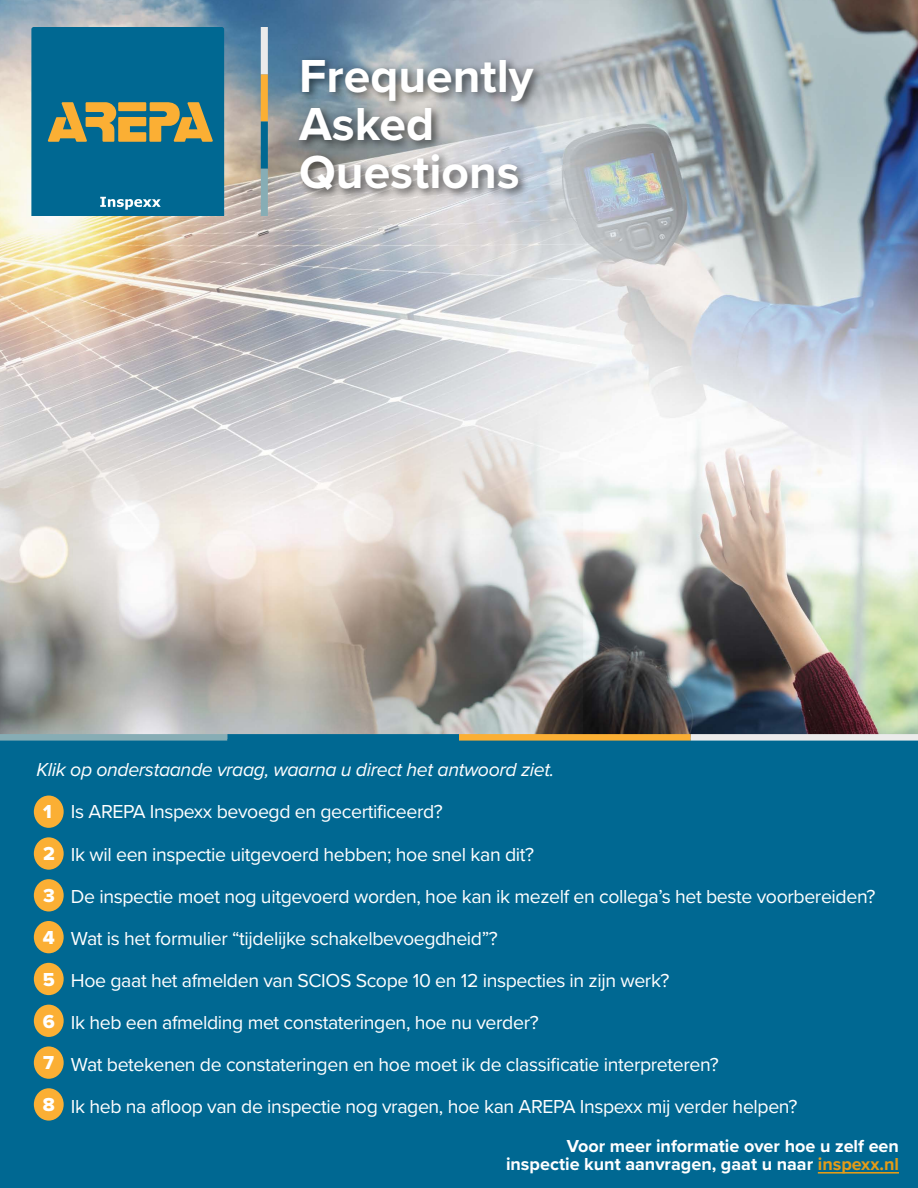
<style>
.page{position:relative;width:918px;height:1188px;background:#fff}
.page>*{position:absolute;margin:0;border:0;box-sizing:border-box;transform-origin:0 0}
.t1{font:700 48px/48px "Proxima Nova";color:#fff}
.t2{font:19.5px/42.2px "Proxima Nova";letter-spacing:-.02em;color:#fff}
.t3{font:italic 19.5px "Proxima Nova";letter-spacing:-.02em;color:#fff}
.t4{font:19.5px/41.8px "Proxima Nova Extrabld";color:#fff}
.t5{font:700 18px/18.8px "Proxima Nova";color:#fff;text-align:right}
.s1{color:#e59c17}
</style>
<div class="page">
<img style="left:0;top:0;width:918px;height:734px">
<svg style="left:31px;top:27px;width:193px;height:189px;background:#1d7188"></svg>
<div style="left:295px;top:55px;width:249px;height:146px;background:#000;opacity:.64"></div>
<svg style="left:261px;top:27px;width:7px;height:189px"></svg>
<div style="left:0;top:739px;width:918px;height:449px;background:#006892"></div>
<hr style="left:818px;top:1172px;width:81px;height:2px;background:#e59c17">
<svg style="left:0;top:734px;width:918px;height:7px;background:#91a698"></svg>
<div style="left:34px;top:796px;width:30px;height:32px;background:#fbaf34;border-radius:50%"></div>
<div style="left:34px;top:837px;width:30px;height:33px;background:#fbaf34;border-radius:50%"></div>
<div style="left:34px;top:879px;width:30px;height:32px;background:#fbaf34;border-radius:50%"></div>
<div style="left:34px;top:921px;width:30px;height:32px;background:#fbaf34;border-radius:50%"></div>
<div style="left:34px;top:963px;width:30px;height:32px;background:#fbaf34;border-radius:50%"></div>
<div style="left:34px;top:1005px;width:30px;height:32px;background:#fbaf34;border-radius:50%"></div>
<div style="left:34px;top:1046px;width:30px;height:33px;background:#fbaf34;border-radius:50%"></div>
<div style="left:34px;top:1088px;width:30px;height:33px;background:#fbaf34;border-radius:50%"></div>
<h1 class="t1" style="left:299px;top:51px;width:236px">Frequently<br>Asked<br>Questions</h1>
<p class="t3" style="left:37px;top:755px;width:519px">Klik op onderstaande vraag, waarna u direct het antwoord ziet.</p>
<p class="t4" style="left:43px;top:791px;width:14px">1<br>2<br>3<br>4<br>5<br>6<br>7<br>8</p>
<p class="t2" style="left:71px;top:790px;width:806px">Is AREPA Inspexx bevoegd en gecertificeerd?<br>Ik wil een inspectie uitgevoerd hebben; hoe snel kan dit?<br>De inspectie moet nog uitgevoerd worden, hoe kan ik mezelf en collega’s het beste voorbereiden?<br>Wat is het formulier “tijdelijke schakelbevoegdheid”?<br>Hoe gaat het afmelden van SCIOS Scope 10 en 12 inspecties in zijn werk?<br>Ik heb een afmelding met constateringen, hoe nu verder?<br>Wat betekenen de constateringen en hoe moet ik de classificatie interpreteren?<br>Ik heb na afloop van de inspectie nog vragen, hoe kan AREPA Inspexx mij verder helpen?</p>
<p class="t5" style="left:506px;top:1136px;width:394px">Voor meer informatie over hoe u zelf een inspectie kunt aanvragen, gaat u naar <span class="s1">inspexx.nl</span></p>
</div>
